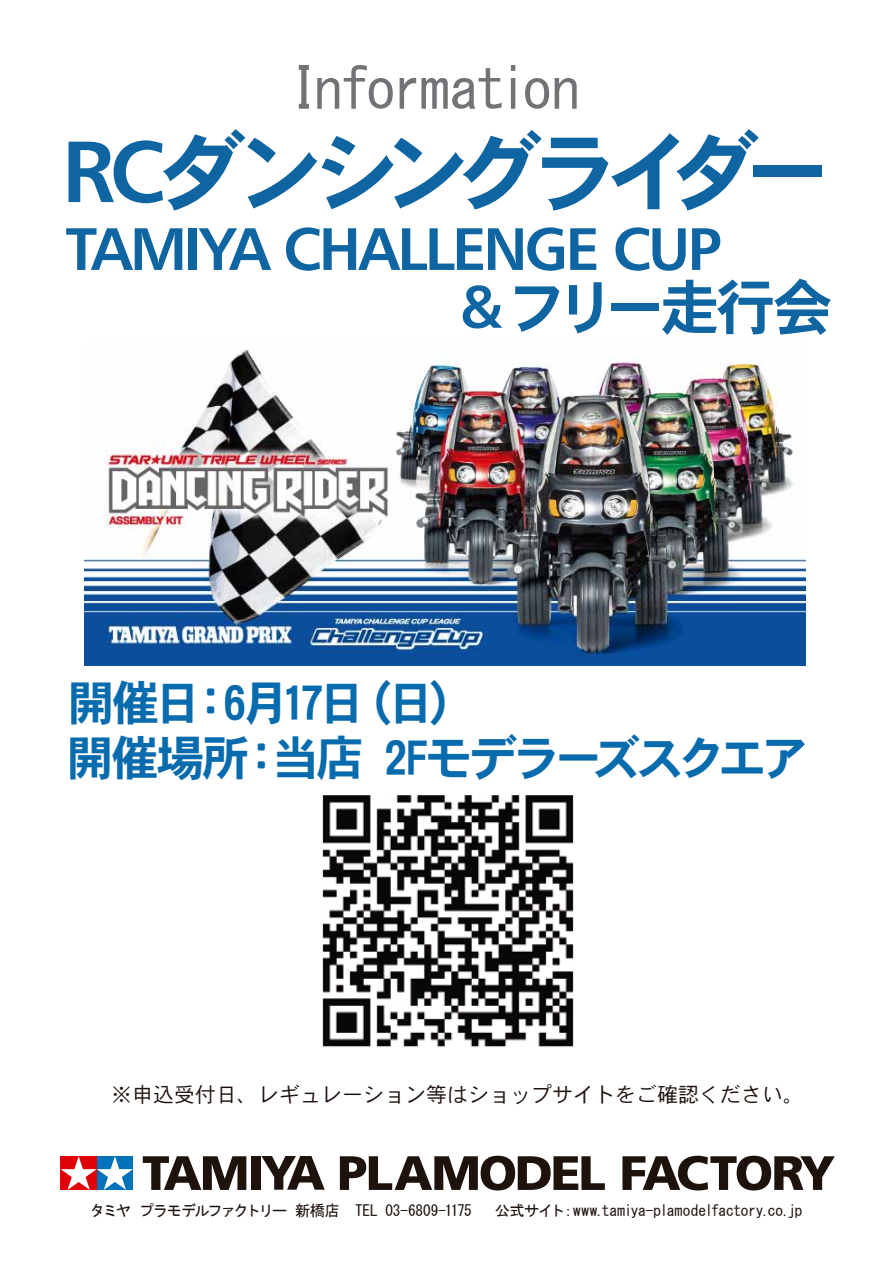
<style>
.page{position:relative;width:893px;height:1263px;background:#fff}
.page>*{position:absolute;margin:0;border:0;box-sizing:border-box;transform-origin:0 0}
.t1{font:87px "DFHS Gothic W7 WIN RKSJ H";letter-spacing:-.14em;color:#0e65a1}
.t2{font:60px "Humanist 777 BT Bold B";letter-spacing:-.045em;color:#0e65a1}
.t3{font:60px "DFHS Gothic W7 WIN RKSJ H";letter-spacing:-.095em;color:#0e65a1}
.t4{font:57.45px "ATC 4830 b 430 b 730 c 330 af 57332 d 343530 e 930 a 430 c 8";letter-spacing:-.03em;color:#727277}
.t5{font:48px/54.3px "DFHS Gothic W7 WIN RKSJ H";letter-spacing:-.11em;color:#086bad}
.t6{font:21px "DFHS Gothic W3 WIN RKSJ H";color:#1e120d}
.t7{font:15.3px "ATC 4830 b 430 b 730 c 330 af 57352 d 353530 ed 30 fc 30 de 30 f 3";letter-spacing:-.02em;color:#1e120d}
.t8{font:15.3px "ATC 4830 b 430 b 730 c 330 af 57352 d 353530 ed 30 fc 30 de 30 f 3";letter-spacing:-.08em;color:#1e120d}
.s1{font-family:"Humanist 777 BT Bold B"}
</style>
<div class="page">
<div style="left:60px;top:1156px;width:37px;height:34px;background:#e00109"></div>
<svg style="left:61px;top:1156px;width:72px;height:34px"></svg>
<svg style="left:143px;top:1156px;width:103px;height:34px"></svg>
<div style="left:251px;top:1156px;width:9px;height:34px;background:#1e120d"></div>
<svg style="left:261px;top:1156px;width:64px;height:34px"></svg>
<svg style="left:340px;top:1156px;width:265px;height:34px"></svg>
<svg style="left:622px;top:1156px;width:213px;height:34px"></svg>
<img style="left:85px;top:349px;width:720px;height:316px">
<img style="left:322px;top:795px;width:252px;height:252px">
<h3 class="t4" style="left:290px;top:60px;width:292px">Information</h3>
<h1 class="t1" style="left:62px;top:128px;width:771px"><span class="s1">RC</span>ダンシングライダー</h1>
<h2 class="t2" style="left:66px;top:211px;width:658px">TAMIYA CHALLENGE CUP</h2>
<h2 class="t3" style="left:459px;top:277px;width:375px"><span class="s1">&amp;</span>フリー走行会</h2>
<h3 class="t5" style="left:66px;top:676px;width:744px">開催日：6月17日（日）<br>開催場所：当店 2Fモデラーズスクエア</h3>
<h3 class="t6" style="left:111px;top:1084px;width:694px">※申込受付日、レギュレーション等はショップサイトをご確認ください。</h3>
<p class="t8" style="left:90px;top:1203px;width:383px">タミヤ プラモデルファクトリー 新橋店　TEL 03-6809-1175</p>
<p class="t7" style="left:495px;top:1203px;width:309px">公式サイト：www.tamiya-plamodelfactory.co.jp</p>
</div>
